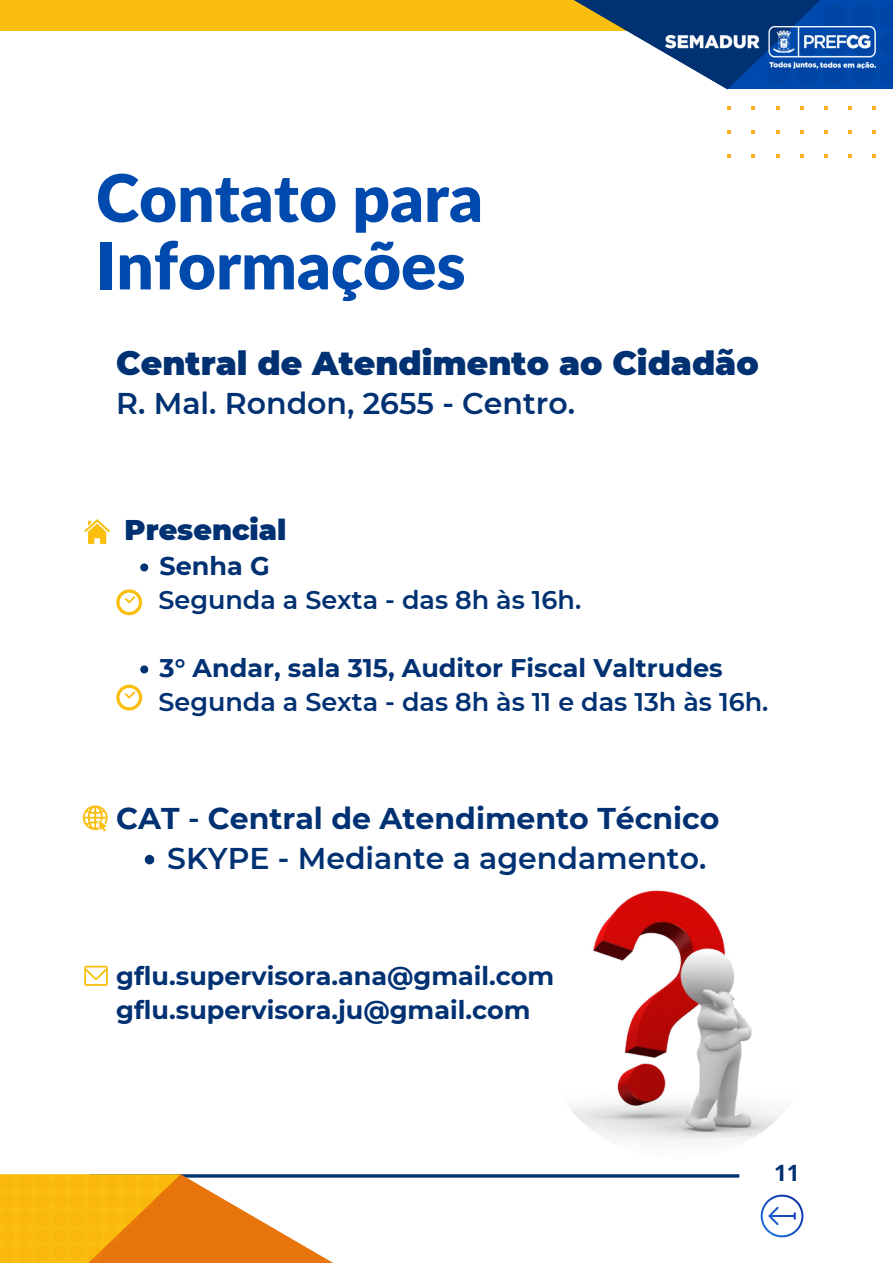
<style>
.page{position:relative;width:893px;height:1264px;background:#fff}
.page>*{position:absolute;margin:0;border:0;box-sizing:border-box;transform-origin:0 0}
.t1{font:900 65.55px/67.5px "Lato";color:#004aad}
.t2{font:900 33px "Montserrat";color:#003172}
.t3{font:600 30px "Montserrat";color:#003172}
.t4{font:700 30px "Montserrat";color:#003172}
.t5{font:900 28.5px "Montserrat";color:#003172}
.t6{font:700 25.5px/33.9px "Montserrat";color:#003172}
.t7{font:600 25.5px "Montserrat";color:#003172}
.t8{font:700 22.5px "Open Sans";color:#003172}
.s1{font-weight:600}
</style>
<div class="page">
<svg style="left:727px;top:106px;width:4px;height:4px"></svg>
<svg style="left:727px;top:130px;width:4px;height:4px"></svg>
<svg style="left:727px;top:154px;width:4px;height:4px"></svg>
<svg style="left:751px;top:106px;width:4px;height:4px"></svg>
<svg style="left:751px;top:130px;width:4px;height:4px"></svg>
<svg style="left:751px;top:154px;width:4px;height:4px"></svg>
<svg style="left:776px;top:106px;width:3px;height:4px"></svg>
<svg style="left:776px;top:130px;width:3px;height:4px"></svg>
<svg style="left:776px;top:154px;width:3px;height:4px"></svg>
<svg style="left:800px;top:106px;width:3px;height:4px"></svg>
<svg style="left:800px;top:130px;width:3px;height:4px"></svg>
<svg style="left:800px;top:154px;width:3px;height:4px"></svg>
<svg style="left:824px;top:106px;width:3px;height:4px"></svg>
<svg style="left:824px;top:130px;width:3px;height:4px"></svg>
<svg style="left:824px;top:154px;width:3px;height:4px"></svg>
<svg style="left:848px;top:106px;width:3px;height:4px"></svg>
<svg style="left:848px;top:130px;width:3px;height:4px"></svg>
<svg style="left:848px;top:154px;width:3px;height:4px"></svg>
<svg style="left:872px;top:106px;width:3px;height:4px"></svg>
<svg style="left:872px;top:130px;width:3px;height:4px"></svg>
<svg style="left:872px;top:154px;width:3px;height:4px"></svg>
<div style="left:0;top:0;width:699px;height:31px;background:#fabe0e"></div>
<hr style="left:89px;top:1174px;width:650px;height:3px;background:#003172">
<svg style="left:574px;top:0;width:153px;height:89px"></svg>
<svg style="left:727px;top:0;width:165px;height:89px;background:#003d8f"></svg>
<svg style="left:766px;top:4px;width:126px;height:80px;background:#00449e"></svg>
<img style="left:665px;top:26px;width:210px;height:43px">
<svg style="left:760px;top:1194px;width:43px;height:43px"></svg>
<svg style="left:140px;top:563px;width:8px;height:8px"></svg>
<svg style="left:140px;top:665px;width:8px;height:8px"></svg>
<svg style="left:145px;top:854px;width:9px;height:10px"></svg>
<svg style="left:84px;top:965px;width:24px;height:20px"></svg>
<svg style="left:84px;top:519px;width:26px;height:25px"></svg>
<svg style="left:116px;top:589px;width:26px;height:26px"></svg>
<svg style="left:83px;top:805px;width:25px;height:26px"></svg>
<svg style="left:116px;top:684px;width:26px;height:26px"></svg>
<svg style="left:180px;top:1174px;width:237px;height:88px"></svg>
<svg style="left:0;top:1174px;width:180px;height:88px"></svg>
<svg style="left:0;top:1175px;width:172px;height:85px;background:#f6ab0b"></svg>
<img style="left:536px;top:876px;width:284px;height:283px;border-radius:50%">
<h1 class="t1" style="left:96px;top:163px;width:388px">Contato para<br>Informações</h1>
<p class="t2" style="left:116px;top:343px;width:644px">Central de Atendimento ao Cidadão</p>
<p class="t3" style="left:116px;top:384px;width:460px">R. Mal. Rondon, 2655 - Centro.</p>
<p class="t5" style="left:124px;top:512px;width:163px">Presencial</p>
<p class="t6" style="left:160px;top:549px;width:112px">Senha G</p>
<p class="t7" style="left:158px;top:584px;width:424px">Segunda a Sexta - das 8h às 16h.</p>
<p class="t6" style="left:160px;top:651px;width:564px">3° Andar, sala 315, Auditor Fiscal Valtrudes</p>
<p class="t7" style="left:158px;top:686px;width:611px">Segunda a Sexta - das 8h às 11 e das 13h às 16h.</p>
<p class="t4" style="left:116px;top:800px;width:604px">CAT <span class="s1">-</span> Central de Atendimento Técnico</p>
<p class="t3" style="left:167px;top:840px;width:540px">SKYPE - Mediante a agendamento.</p>
<p class="t6" style="left:116px;top:959px;width:439px">gflu.supervisora.ana@gmail.com gflu.supervisora.ju@gmail.com</p>
<p class="t8" style="left:774px;top:1156px;width:27px">11</p>
</div>
